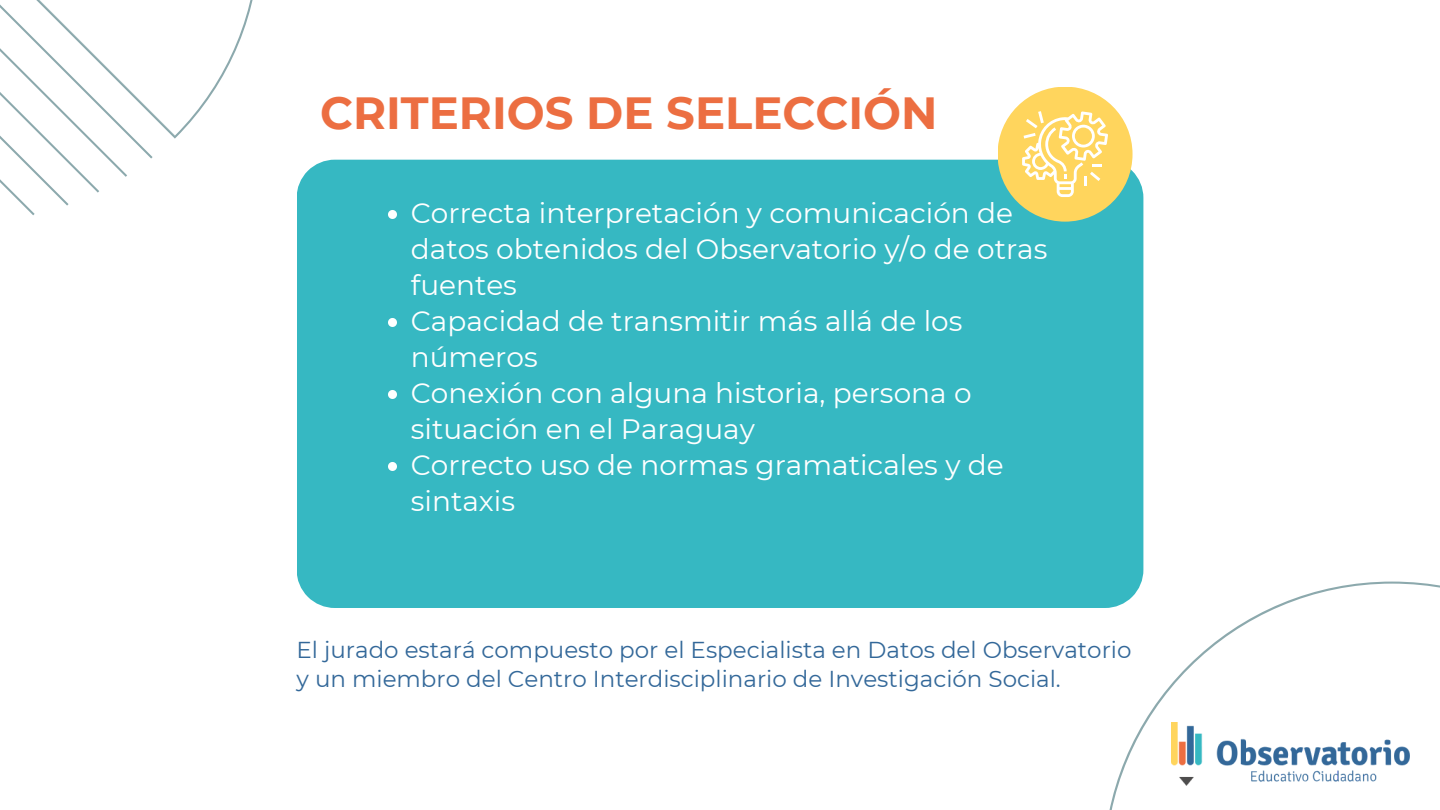
<style>
.page{position:relative;width:1440px;height:810px;background:#fff}
.page>*{position:absolute;margin:0;border:0;box-sizing:border-box;transform-origin:0 0}
.t1{font:700 45px "Montserrat";color:#ec6e41}
.t2{font:28px/36px "Montserrat";color:#fff}
.t3{font:23px/29.2px "Montserrat";color:#336899}
</style>
<div class="page">
<div style="left:297px;top:160px;width:846px;height:448px;background:#36b8c2"></div>
<svg style="left:1103px;top:582px;width:337px;height:228px"></svg>
<div style="left:998px;top:87px;width:135px;height:135px;background:#ffd55d;border-radius:50%"></div>
<svg style="left:0;top:0;width:253px;height:216px"></svg>
<svg style="left:1022px;top:111px;width:86px;height:86px"></svg>
<svg style="left:388px;top:210px;width:9px;height:9px"></svg>
<svg style="left:388px;top:318px;width:9px;height:9px"></svg>
<svg style="left:388px;top:390px;width:9px;height:9px"></svg>
<svg style="left:388px;top:462px;width:9px;height:9px"></svg>
<img style="left:1171px;top:722px;width:239px;height:63px">
<p class="t1" style="left:320px;top:85px;width:619px">CRITERIOS DE SELECCIÓN</p>
<p class="t2" style="left:411px;top:195px;width:638px">Correcta interpretación y comunicación de datos obtenidos del Observatorio y/o de otras fuentes</p>
<p class="t2" style="left:411px;top:303px;width:553px">Capacidad de transmitir más allá de los números</p>
<p class="t2" style="left:411px;top:375px;width:562px">Conexión con alguna historia, persona o situación en el Paraguay</p>
<p class="t2" style="left:411px;top:447px;width:594px">Correcto uso de normas gramaticales y de sintaxis</p>
<p class="t3" style="left:297px;top:635px;width:836px">El jurado estará compuesto por el Especialista en Datos del Observatorio y un miembro del Centro Interdisciplinario de Investigación Social.</p>
</div>
